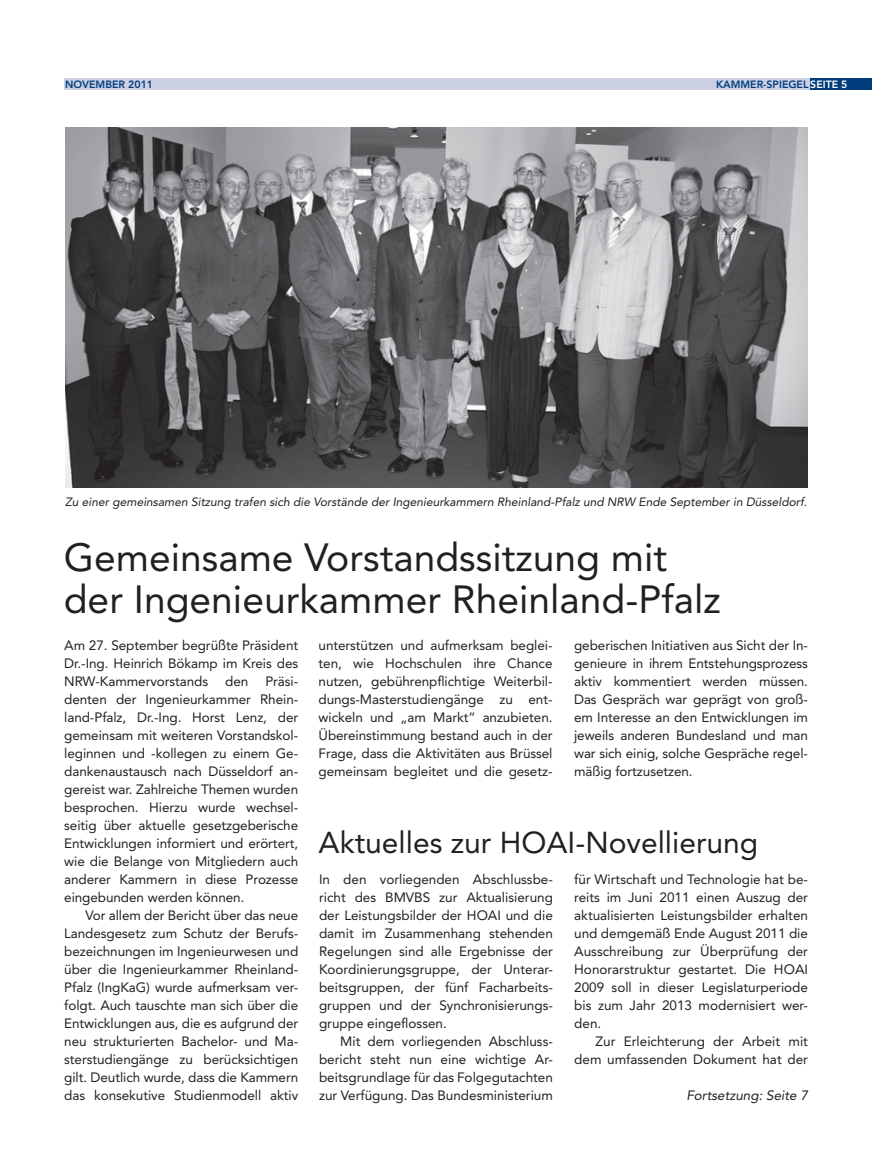
<style>
.page{position:relative;width:872px;height:1170px;background:#fff}
.page>*{position:absolute;margin:0;border:0;box-sizing:border-box;transform-origin:0 0}
.t1{font:39px/42px "Avenir LT Std";color:#231f20}
.t2{font:30px "Avenir LT Std";color:#231f20}
.t3{font:13.5px/18px "Avenir LT Std";color:#231f20;text-align:justify}
.t4{font:italic 13.5px "Avenir LT Std";color:#231f20}
.t5{font:italic 12px "Avenir LT Std";color:#231f20}
.t6{font:800 10.5px "Avenir LT Std";color:#013d7d}
.s1{color:#fff}
</style>
<div class="page">
<div style="left:808px;top:79px;width:64px;height:11px;background:#013d7d"></div>
<div style="left:64px;top:79px;width:745px;height:11px;background:#cbd0e4"></div>
<img style="left:65px;top:128px;width:742px;height:360px">
<p class="t6" style="left:65px;top:78px;width:33px">NOVEMBER</p>
<p class="t6" style="left:128px;top:78px;width:26px">2011</p>
<p class="t6" style="left:716px;top:78px;width:133px">KAMMER PIEGEL <span class="s1">SEITE 5</span></p>
<p class="t6" style="left:722px;top:78px;width:9px">AMMER</p>
<p class="t6" style="left:762px;top:78px;width:17px">-SPIEGEL</p>
<p class="t5" style="left:65px;top:494px;width:743px">Zu einer gemeinsamen Sitzung trafen sich die Vorstände der Ingenieurkammern Rheinland-Pfalz und NRW Ende September in Düsseldorf.</p>
<h1 class="t1" style="left:64px;top:537px;width:658px">Gemeinsame Vorstandssitzung mit der I ngenieurkammer Rheinland-Pfalz</h1>
<p class="t3" style="left:318px;top:636px;width:235px">unterstützen und aufmerksam beglei&shy;ten, wie Hochschulen ihre Chance nutzen, gebührenpflichtige Weiterbil&shy;dungs-Masterstudiengänge zu ent&shy;wickeln und „am Markt“ anzubieten.<br>Übereinstimmung bestand auch in der Frage, dass die Aktivitäten aus Brüssel gemeinsam begleitet und die gesetz-</p>
<p class="t3" style="left:574px;top:636px;width:235px">geberischen I nitiativen aus Sicht der I n&shy;genieure in ihrem Entstehungsprozess aktiv kommentiert werden müssen.<br>Das Gespräch war geprägt von groß&shy;em I nteresse an den Entwicklungen im jeweils anderen Bundesland und man war sich einig, solche Gespräche regel&shy;mäßig fortzusetzen.</p>
<p class="t3" style="left:64px;top:636px;width:235px">Am 27. September begrüßte Präsident Dr.-I ng. Heinrich Bökamp im Kreis des NRW-Kammervorstands</p>
<p class="t3" style="left:225px;top:672px;width:25px">den</p>
<p class="t3" style="left:64px;top:672px;width:235px;text-indent:201px">Präsi&shy;denten der I ngenieurkammer Rhein&shy;land-Pfalz, Dr.-I ng. Horst Lenz, der gemeinsam mit weiteren Vorstandskol&shy;leginnen und -kollegen zu einem Ge&shy;dankenaustausch nach Düsseldorf an&shy;gereist war. Zahlreiche Themen wurden besprochen. H ierzu wurde wechsel&shy;seitig über aktuelle gesetzgeberische Entwicklungen informiert und erörtert, wie die Belange von Mitgliedern auch anderer Kammern in diese Prozesse eingebunden werden können.</p>
<p class="t3" style="left:64px;top:906px;width:235px;text-indent:21px">Vor allem der Bericht über das neue Landesgesetz zum Schutz der Berufs&shy;bezeichnungen im I ngenieurwesen und über die I ngenieurkammer Rheinland-Pfalz (I ngKaG) wurde aufmerksam ver&shy;folgt. Auch tauschte man sich über die Entwicklungen aus, die es aufgrund der neu strukturierten Bachelor- und Ma&shy;sterstudiengänge zu berücksichtigen gilt. Deutlich wurde, dass die Kammern das konsekutive Studienmodell aktiv</p>
<h2 class="t2" style="left:318px;top:824px;width:200px">Aktuelles zur HOAI</h2>
<h2 class="t2" style="left:575px;top:824px;width:184px">-Novellierung</h2>
<p class="t3" style="left:574px;top:870px;width:235px;text-align:left">für Wirtschaft und Technologie hat be&shy;reits im Juni 2011 einen Auszug der aktualisierten Leistungsbilder erhalten und demgemäß Ende August 2011 die Ausschreibung zur Überprüfung der H onorarstruktur gestartet. Die HOAI 2009 soll in dieser Legislaturperiode bis zum Jahr 2013 modernisiert wer&shy;den.</p>
<p class="t3" style="left:574px;top:1032px;width:235px;text-align:right">Zur Erleichterung der Arbeit mit dem umfassenden Dokument hat der</p>
<p class="t4" style="left:686px;top:1087px;width:123px">Fortsetzung: Seite 7</p>
<p class="t3" style="left:319px;top:870px;width:235px">I n den vorliegenden Abschlussbe&shy;richt des BMVBS zur Aktualisierung der Leistungsbilder der HOAI</p>
<p class="t3" style="left:319px;top:906px;width:235px;text-indent:187px">und die damit im Zusammenhang stehenden Regelungen sind alle Ergebnisse der Koordinierungsgruppe, der U nterar&shy;beitsgruppen, der fünf Facharbeits&shy;gruppen und der Synchronisierungs&shy;gruppe eingeflossen.</p>
<p class="t3" style="left:319px;top:1032px;width:235px;text-indent:21px">Mit dem vorliegenden Abschluss&shy;bericht steht nun eine wichtige Ar&shy;beitsgrundlage für das Folgegutachten zur Verfügung. Das Bundesministerium</p>
</div>
